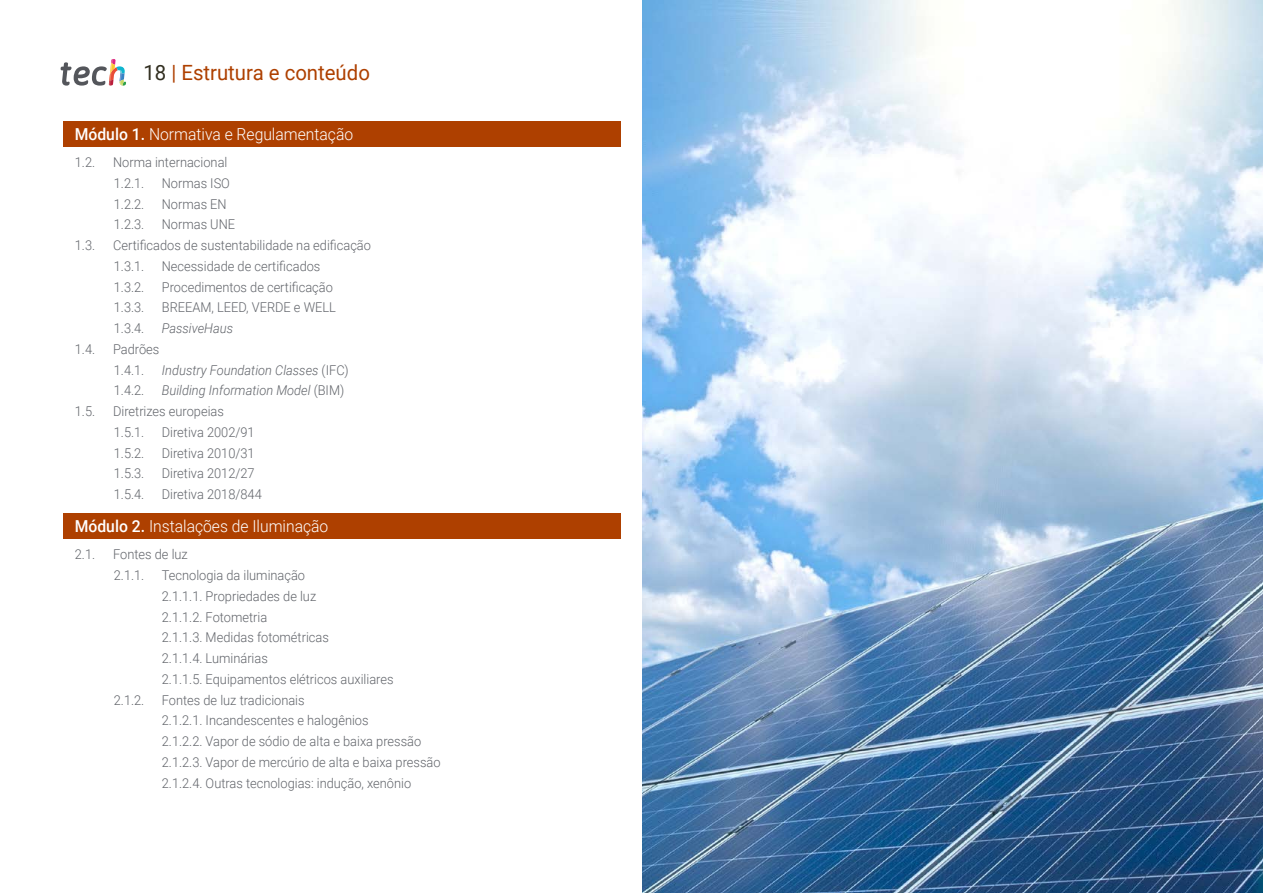
<style>
.page{position:relative;width:1263px;height:893px;background:#fff}
.page>*{position:absolute;margin:0;border:0;box-sizing:border-box;transform-origin:0 0}
.t1{font:21px "Roboto";color:#ae4000}
.t2{font:300 16.5px "Roboto";color:#fff;scale:.95 1}
.t3{font:300 13.5px/20.7px "Roboto";color:#61646a;scale:.95 1}
.t4{font:italic 300 13.5px "Roboto";color:#61646a;scale:.95 1}
.s1{color:#312e20}
.s2{font-weight:500}
.s3{font-style:normal}
</style>
<div class="page">
<div style="left:64px;top:121px;width:557px;height:25px;background:#ae4000"></div>
<div style="left:64px;top:513px;width:557px;height:25px;background:#ae4000"></div>
<svg style="left:61px;top:59px;width:65px;height:27px"></svg>
<img style="left:642px;top:0;width:621px;height:893px">
<h1 class="t1" style="left:144px;top:57px;width:228px"><span class="s1">18</span> | Estrutura e conteúdo</h1>
<p class="t2" style="left:75px;top:123px;width:294px"><span class="s2">Módulo 1.</span> Normativa e Regulamentação</p>
<p class="t3" style="left:75px;top:151px;width:23px">1.2.</p>
<p class="t3" style="left:113px;top:151px;width:122px">Norma internacional<br>1.2.1.</p>
<p class="t3" style="left:162px;top:172px;width:73px">Normas ISO</p>
<p class="t3" style="left:114px;top:193px;width:34px">1.2.2.</p>
<p class="t3" style="left:162px;top:193px;width:70px">Normas EN</p>
<p class="t3" style="left:114px;top:214px;width:34px">1.2.3.</p>
<p class="t3" style="left:162px;top:214px;width:79px">Normas UNE</p>
<p class="t3" style="left:75px;top:234px;width:23px">1.3.</p>
<p class="t3" style="left:113px;top:234px;width:273px">Certificados de sustentabilidade na edificação<br>1.3.1.</p>
<p class="t3" style="left:162px;top:255px;width:168px">Necessidade de certificados</p>
<p class="t3" style="left:114px;top:276px;width:34px">1.3.2.</p>
<p class="t3" style="left:162px;top:276px;width:182px">Procedimentos de certificação</p>
<p class="t3" style="left:114px;top:297px;width:34px">1.3.3.</p>
<p class="t3" style="left:162px;top:297px;width:185px">BREEAM, LEED, VERDE e WELL</p>
<p class="t3" style="left:114px;top:317px;width:34px">1.3.4.</p>
<p class="t4" style="left:162px;top:319px;width:76px">PassiveHaus</p>
<p class="t3" style="left:75px;top:338px;width:23px">1.4.</p>
<p class="t3" style="left:113px;top:338px;width:50px">Padrões<br>1.4.1.</p>
<p class="t4" style="left:162px;top:360px;width:198px">Industry Foundation Classes <span class="s3">(IFC)</span></p>
<p class="t3" style="left:114px;top:380px;width:34px">1.4.2.</p>
<p class="t4" style="left:162px;top:381px;width:194px">Building Information Model <span class="s3">(BIM)</span></p>
<p class="t3" style="left:75px;top:400px;width:23px">1.5.</p>
<p class="t3" style="left:113px;top:400px;width:118px">Diretrizes europeias<br>1.5.1.</p>
<p class="t3" style="left:162px;top:421px;width:99px">Diretiva 2002/91</p>
<p class="t3" style="left:114px;top:442px;width:34px">1.5.2.</p>
<p class="t3" style="left:162px;top:442px;width:99px">Diretiva 2010/31</p>
<p class="t3" style="left:114px;top:463px;width:34px">1.5.3.</p>
<p class="t3" style="left:162px;top:463px;width:99px">Diretiva 2012/27</p>
<p class="t3" style="left:114px;top:483px;width:34px">1.5.4.</p>
<p class="t3" style="left:162px;top:483px;width:107px">Diretiva 2018/844</p>
<p class="t2" style="left:75px;top:515px;width:268px"><span class="s2">Módulo 2.</span> Instalações de Iluminação</p>
<p class="t3" style="left:75px;top:544px;width:23px">2.1.</p>
<p class="t3" style="left:113px;top:544px;width:80px">Fontes de luz<br>2.1.1.</p>
<p class="t3" style="left:162px;top:564px;width:245px">Tecnologia da iluminação<br>2.1.1.1. Propriedades de luz<br>2.1.1.2. Fotometria<br>2.1.1.3. Medidas fotométricas<br>2.1.1.4. Luminárias<br>2.1.1.5. Equipamentos elétricos auxiliares</p>
<p class="t3" style="left:114px;top:689px;width:34px">2.1.2.</p>
<p class="t3" style="left:162px;top:689px;width:295px">Fontes de luz tradicionais<br>2.1.2.1. Incandescentes e halogênios<br>2.1.2.2. Vapor de sódio de alta e baixa pressão 2.1.2.3. Vapor de mercúrio de alta e baixa pressão 2.1.2.4. Outras tecnologias: indução, xenônio</p>
</div>
